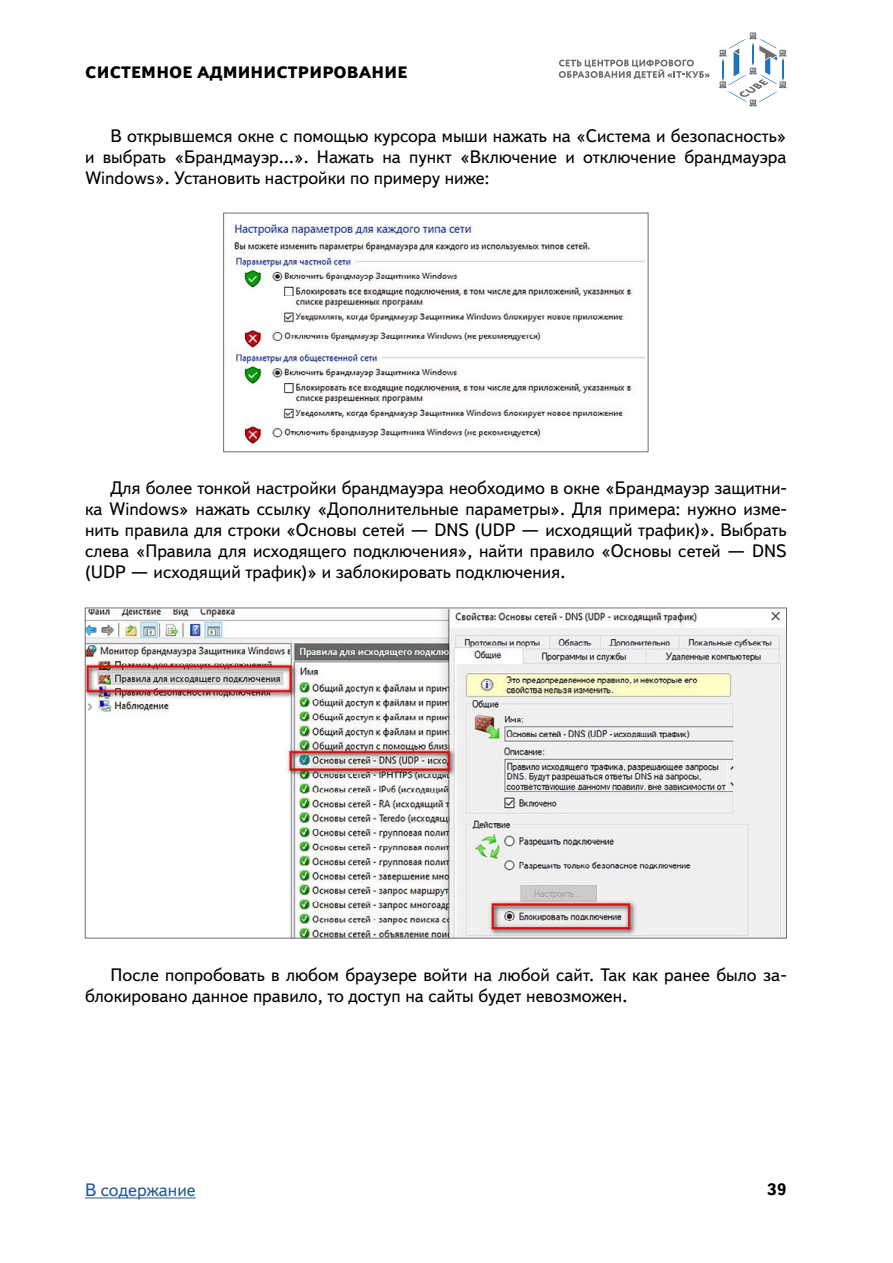
<style>
.page{position:relative;width:893px;height:1263px;background:#fff}
.page>*{position:absolute;margin:0;border:0;box-sizing:border-box;transform-origin:0 0}
.Основной{font:18px/21px "Textbook New";color:#000;text-align:justify}
.t1{font:18px "Textbook New";color:#275b9b}
.t2{font:800 16.5px "Textbook New";letter-spacing:.01em;color:#000}
.t3{font:700 16.5px "Textbook New";color:#000}
</style>
<div class="page">
<hr style="left:85px;top:1197px;width:111px;height:1px;background:#275b9b">
<svg style="left:719px;top:33px;width:67px;height:73px"></svg>
<svg style="left:559px;top:60px;width:151px;height:19px"></svg>
<img style="left:232px;top:220px;width:413px;height:226px">
<div style="left:223px;top:213px;width:425px;height:239px;border:1px solid #706f6f"></div>
<img style="left:87px;top:610px;width:698px;height:326px">
<p class="t2" style="left:85px;top:62px;width:324px">СИСТЕМНОЕ АДМИНИСТРИРОВАНИЕ</p>
<p class="Основной" style="left:85px;top:125px;width:703px;text-indent:26px">В открывшемся окне с помощью курсора мыши нажать на «Система и безопасность» и выбрать «Брандмауэр…». Нажать на пункт «Включение и отключение брандмауэра Windows». Установить настройки по примеру ниже:</p>
<p class="Основной" style="left:85px;top:478px;width:703px;text-indent:26px">Для более тонкой настройки брандмауэра необходимо в окне «Брандмауэр защитни&shy;ка Windows» нажать ссылку «Дополнительные параметры». Для примера: нужно изме&shy;нить правила для строки «Основы сетей — DNS (UDP — исходящий трафик)». Выбрать слева «Правила для исходящего подключения», найти правило «Основы сетей — DNS (UDP — исходящий трафик)» и заблокировать подключения.</p>
<p class="Основной" style="left:85px;top:964px;width:703px;text-indent:26px">После попробовать в любом браузере войти на любой сайт. Так как ранее было за&shy;блокировано данное правило, то доступ на сайты будет невозможен.</p>
<p class="t1" style="left:85px;top:1179px;width:112px">В содержание</p>
<p class="t3" style="left:767px;top:1179px;width:21px">39</p>
</div>
